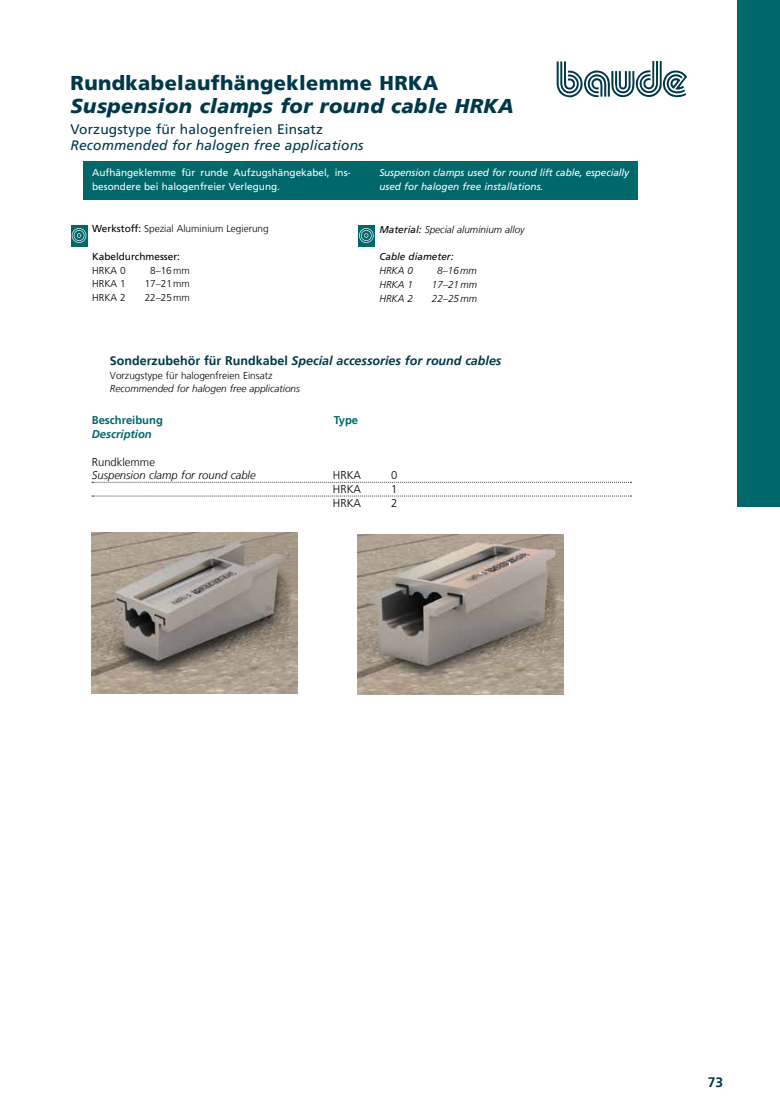
<style>
.page{position:relative;width:780px;height:1099px;background:#fff}
.page>*{position:absolute;margin:0;border:0;box-sizing:border-box;transform-origin:0 0}
.t1{font:italic 900 20px "Frutiger";letter-spacing:.02em;color:#00384a}
.t2{font:900 20px "Frutiger";letter-spacing:.02em;color:#00384a}
.t3{font:italic 13.75px "Frutiger LT Com";letter-spacing:.01em;color:#00384a}
.t4{font:13.75px "Frutiger LT";letter-spacing:.01em;color:#00384a}
.t5{font:700 13.75px "Frutiger LT";color:#00384a}
.t6{font:italic 700 12.5px "Frutiger LT";color:#00384a}
.t7{font:italic 300 11.25px "Frutiger LT";color:#000}
.t8{font:300 11.25px "Frutiger LT";color:#000}
.t9{font:700 11.25px "Frutiger LT";color:#00686b}
.t10{font:italic 700 11.25px "Frutiger LT";color:#00686b}
.t11{font:300 10px "Frutiger LT";color:#000}
.t12{font:italic 300 10px "Frutiger LT";color:#000}
.t13{font:italic 10px/13.8px "Frutiger LT Com";letter-spacing:-.01em;color:#fff}
.t14{font:10px/13.8px "Frutiger LT";color:#fff}
.t15{font:10px "Frutiger LT";color:#000}
.t16{font:italic 10px "Frutiger LT Com";color:#000}
.s1{font-weight:400}
.s2{font-family:"Frutiger LT Com";font-weight:400}
.s3{font-style:normal}
</style>
<div class="page">
<svg style="left:556px;top:61px;width:131px;height:37px"></svg>
<img style="left:92px;top:532px;width:205px;height:161px">
<img style="left:358px;top:534px;width:205px;height:160px">
<div style="left:83px;top:161px;width:554px;height:39px;background:#00686b"></div>
<div style="left:71px;top:225px;width:16px;height:21px;background:#00686b"></div>
<svg style="left:72px;top:228px;width:14px;height:15px"></svg>
<div style="left:358px;top:225px;width:16px;height:21px;background:#00686b"></div>
<svg style="left:359px;top:228px;width:14px;height:15px"></svg>
<svg style="left:92px;top:482px;width:539px;height:1px"></svg>
<svg style="left:92px;top:495px;width:539px;height:1px"></svg>
<div style="left:737px;top:0;width:43px;height:507px;background:#00686b"></div>
<h1 class="t2" style="left:71px;top:71px;width:369px">Rundkabelaufhängeklemme HRKA</h1>
<h1 class="t1" style="left:71px;top:94px;width:444px">Suspension clamps for round cable HRKA</h1>
<h2 class="t4" style="left:71px;top:121px;width:254px">Vorzugstype für halogenfreien Einsatz</h2>
<h2 class="t3" style="left:71px;top:137px;width:294px">Recommended for halogen free applications</h2>
<p class="t13" style="left:379px;top:166px;width:251px">Suspension clamps used for round lift cable, especially used for halogen free installations.</p>
<p class="t14" style="left:92px;top:166px;width:260px">Aufhängeklemme für runde Aufzugshängekabel, ins&shy;besondere bei halogenfreier Verlegung.</p>
<p class="t11" style="left:92px;top:223px;width:178px"><span class="s1">Werkstoff:</span> Spezial Aluminium Legierung</p>
<p class="t15" style="left:92px;top:250px;width:89px">Kabeldurchmesser:</p>
<p class="t11" style="left:92px;top:264px;width:35px">HRKA 0</p>
<p class="t11" style="left:150px;top:264px;width:41px">8–16mm</p>
<p class="t11" style="left:92px;top:278px;width:35px">HRKA 1</p>
<p class="t11" style="left:145px;top:278px;width:47px">17–21mm</p>
<p class="t11" style="left:92px;top:292px;width:35px">HRKA 2</p>
<p class="t11" style="left:145px;top:292px;width:47px">22–25mm</p>
<p class="t12" style="left:379px;top:223px;width:147px"><span class="s2">Material:</span> Special aluminium alloy</p>
<p class="t16" style="left:379px;top:251px;width:76px">Cable diameter:</p>
<p class="t12" style="left:379px;top:265px;width:35px">HRKA 0</p>
<p class="t12" style="left:437px;top:265px;width:41px">8–16mm</p>
<p class="t12" style="left:379px;top:278px;width:35px">HRKA 1</p>
<p class="t12" style="left:432px;top:278px;width:47px">17–21mm</p>
<p class="t12" style="left:379px;top:292px;width:35px">HRKA 2</p>
<p class="t12" style="left:432px;top:292px;width:47px">22–25mm</p>
<p class="t6" style="left:110px;top:353px;width:393px"><span class="s3">Sonderzubehör für Rundkabel</span> Special accessories for round cables</p>
<p class="t11" style="left:110px;top:369px;width:164px">Vorzugstype für halogenfreien Einsatz</p>
<p class="t12" style="left:110px;top:383px;width:192px">Recommended for halogen free applications</p>
<p class="t9" style="left:92px;top:414px;width:73px">Beschreibung</p>
<p class="t9" style="left:334px;top:414px;width:26px">Type</p>
<p class="t10" style="left:92px;top:427px;width:61px">Description</p>
<p class="t8" style="left:92px;top:455px;width:65px">Rundklemme</p>
<p class="t7" style="left:92px;top:469px;width:165px">Suspension clamp for round cable</p>
<p class="t8" style="left:333px;top:469px;width:30px">HRKA</p>
<p class="t8" style="left:391px;top:469px;width:8px">0</p>
<p class="t8" style="left:333px;top:483px;width:30px">HRKA</p>
<p class="t8" style="left:391px;top:483px;width:8px">1</p>
<p class="t8" style="left:333px;top:496px;width:30px">HRKA</p>
<p class="t8" style="left:391px;top:496px;width:8px">2</p>
<h2 class="t5" style="left:708px;top:1073px;width:17px">73</h2>
</div>
